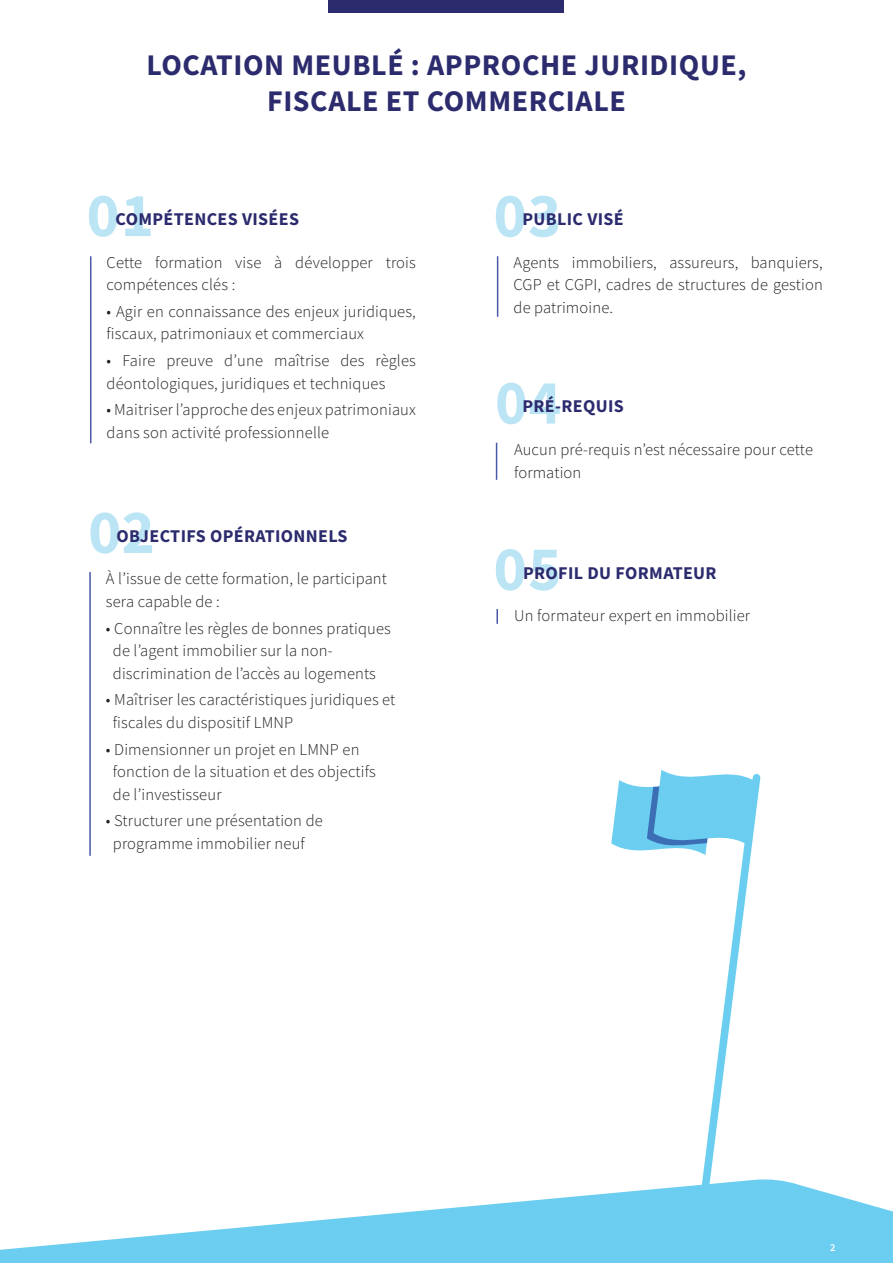
<style>
.page{position:relative;width:893px;height:1263px;background:#fff}
.page>*{position:absolute;margin:0;border:0;box-sizing:border-box;transform-origin:0 0}
.t1{font:700 30px/36px "Source Sans Pro";letter-spacing:.02em;color:#2b2b6e;text-align:center}
.t2{font:700 18px "Source Sans Pro";letter-spacing:.02em;color:#2b2b6e}
.t3{font:300 16.5px/22.5px "Source Sans Pro";letter-spacing:.01em;color:#231f20}
.t4{font:600 10.5px "Source Sans Pro";color:#fff}
</style>
<div class="page">
<svg style="left:0;top:1179px;width:893px;height:84px;fill:#6bcef0"></svg>
<svg style="left:496px;top:196px;width:62px;height:41px"></svg>
<div style="left:329px;top:0;width:235px;height:13px;background:#2b2b6e"></div>
<svg style="left:90px;top:512px;width:62px;height:42px"></svg>
<hr style="left:89px;top:572px;width:2px;height:284px;background:#4a59a7">
<svg style="left:89px;top:196px;width:62px;height:41px"></svg>
<hr style="left:90px;top:256px;width:1px;height:187px;background:#4a59a7">
<hr style="left:497px;top:256px;width:1px;height:61px;background:#4a59a7">
<hr style="left:496px;top:443px;width:1px;height:37px;background:#4a59a7">
<svg style="left:497px;top:383px;width:63px;height:41px"></svg>
<svg style="left:496px;top:609px;width:2px;height:15px"></svg>
<svg style="left:496px;top:549px;width:62px;height:42px"></svg>
<svg style="left:611px;top:769px;width:149px;height:494px"></svg>
<h1 class="t1" style="left:146px;top:46px;width:602px">LOCATION MEUBLÉ : APPROCHE JURIDIQUE,<br>FISCALE ET COMMERCIALE</h1>
<p class="t2" style="left:116px;top:207px;width:185px">COMPÉTENCES VISÉES</p>
<p class="t3" style="left:107px;top:251px;width:311px">Cette formation vise à développer trois compétences clés :</p>
<p class="t3" style="left:107px;top:300px;width:311px">• Agir en connaissance des enjeux juridiques, fiscaux, patrimoniaux et commerciaux</p>
<p class="t3" style="left:107px;top:349px;width:311px">• Faire preuve d’une maîtrise des règles déontologiques, juridiques et techniques</p>
<p class="t3" style="left:107px;top:399px;width:311px">• Maitriser l’approche des enjeux patrimoniaux dans son activité professionnelle</p>
<p class="t2" style="left:116px;top:523px;width:233px">OBJECTIFS OPÉRATIONNELS</p>
<p class="t3" style="left:106px;top:568px;width:283px">À l’issue de cette formation, le participant sera capable de :</p>
<p class="t3" style="left:113px;top:617px;width:280px;text-indent:-7px">• Connaître les règles de bonnes pratiques de l’agent immobilier sur la non&shy;discrimination de l’accès au logements</p>
<p class="t3" style="left:113px;top:689px;width:284px;text-indent:-7px">• Maîtriser les caractéristiques juridiques et fiscales du dispositif LMNP</p>
<p class="t3" style="left:113px;top:738px;width:264px;text-indent:-7px">• Dimensionner un projet en LMNP en fonction de la situation et des objectifs de l’investisseur</p>
<p class="t3" style="left:113px;top:810px;width:211px;text-indent:-7px">• Structurer une présentation de programme immobilier neuf</p>
<p class="t2" style="left:522px;top:207px;width:103px">PUBLIC VISÉ</p>
<p class="t3" style="left:514px;top:251px;width:311px;text-align:justify">Agents immobiliers, assureurs, banquiers, CGP et CGPI, cadres de structures de gestion de patrimoine.</p>
<p class="t2" style="left:522px;top:394px;width:103px">PRÉ-REQUIS</p>
<p class="t3" style="left:514px;top:438px;width:300px">Aucun pré-requis n’est nécessaire pour cette formation</p>
<p class="t2" style="left:523px;top:560px;width:195px">PROFIL DU FORMATEUR</p>
<p class="t3" style="left:514px;top:605px;width:237px">Un formateur expert en immobilier</p>
<p class="t4" style="left:830px;top:1240px;width:7px">2</p>
</div>
